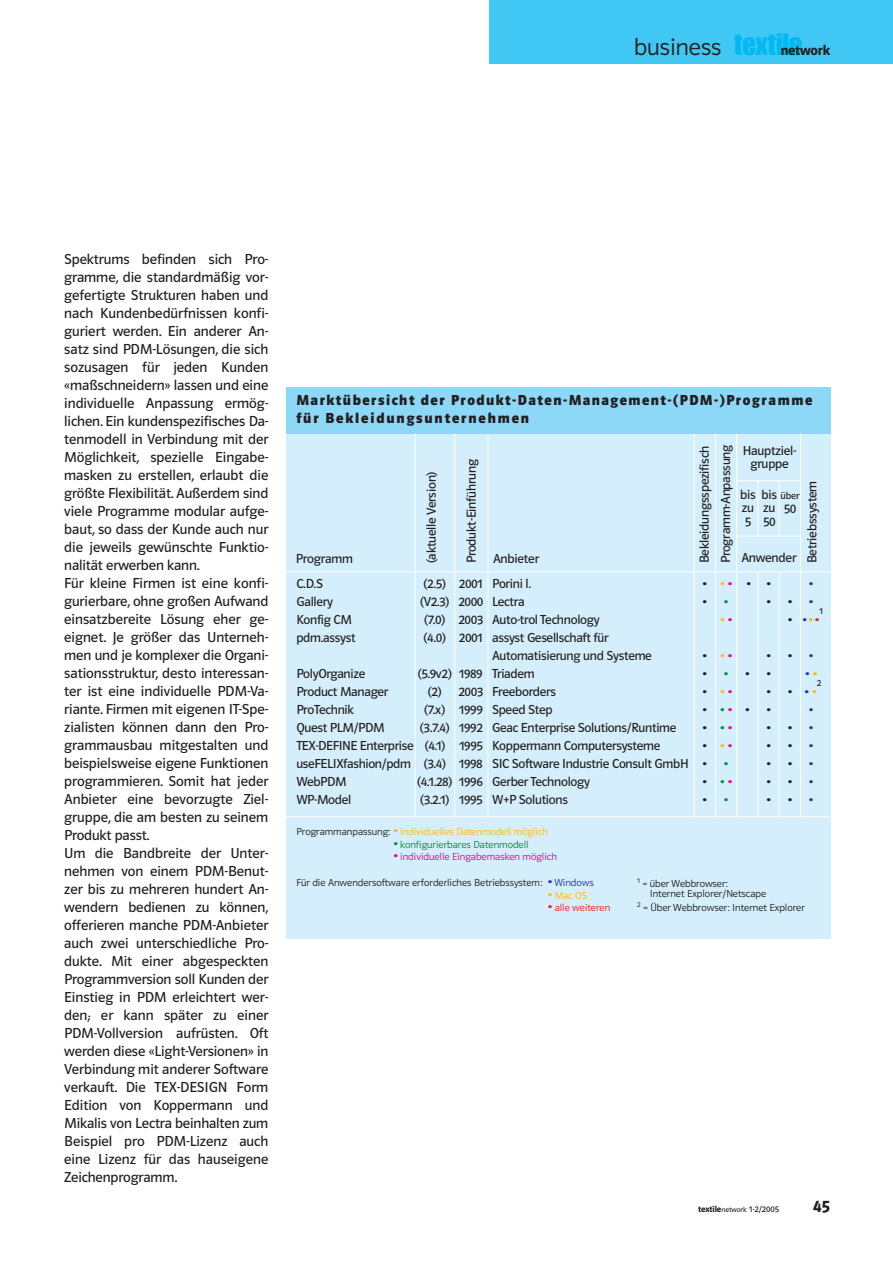
<style>
.page{position:relative;width:893px;height:1262px;background:#fff}
.page>*{position:absolute;margin:0;border:0;box-sizing:border-box;transform-origin:0 0}
.t1{font:24.75px "Polo 22 K Leicht";color:#231f20}
.t2{font:18px "Polo 22 K Hfett";color:#231f20}
.t3{font:15px/18px "Polo 22 K Buch";color:#231f20}
.t4{font:700 15px/18px "Polo 22 K";letter-spacing:.1em;color:#231f20}
.t5{font:13.5px/13.5px "Polo 22 K Buch";letter-spacing:-.02em;color:#231f20}
.t6{font:13.5px "Polo 22 K Buch";color:#293795}
.t7{font:13.5px "Polo 22 K Buch";color:#fcb814}
.t8{font:10.5px/10.5px "Polo 22 K Leicht";letter-spacing:-.005em;color:#231f20}
.t9{font:10.5px "Polo 22 K Leicht";letter-spacing:-.005em;color:#fcb814}
.t10{font:10.5px "Polo 22 K Leicht";color:#ed028c}
.t11{font:10.5px "Polo 22 K Leicht";color:#008c43}
.t12{font:10.5px "Polo 22 K Leicht";letter-spacing:-.005em;color:#ee1e24}
.t13{font:10.5px "Polo 22 K Buch";color:#231f20}
.t14{font:9.45px "Polo 22 K Buch";color:#231f20}
.t15{font:9px "Polo 22 K Buch";color:#231f20}
.s1{font-family:"Impact";font-size:30px;color:#00baf1}
.s2{font-family:"Polo 22 K Hfett";font-size:14.7px}
.s3{color:#fcb814}
.s4{color:#ed028c}
.s5{color:#008c43}
.s6{color:#293795}
.s7{color:#ee1e24}
.s8{color:#231f20}
.s9{font-family:"Polo 22 K Buch";font-size:13.5px}
.s10{font-family:"Polo 22 K Buch";font-size:13.5px;color:#293795}
.s11{font-family:"Polo 22 K Hfett"}
.s12{font-size:7.5px}
</style>
<div class="page">
<div style="left:489px;top:0;width:403px;height:64px;background:#40c7f4"></div>
<div style="left:286px;top:410px;width:544px;height:529px;background:#d4effb"></div>
<div style="left:286px;top:387px;width:544px;height:47px;background:#8dd7f7"></div>
<hr style="left:286px;top:571px;width:544px;height:1px;background:#fff">
<hr style="left:286px;top:816px;width:544px;height:1px;background:#fff">
<hr style="left:415px;top:434px;width:1px;height:382px;background:#fff">
<hr style="left:454px;top:434px;width:1px;height:382px;background:#fff">
<hr style="left:487px;top:434px;width:1px;height:382px;background:#fff">
<hr style="left:715px;top:434px;width:1px;height:382px;background:#fff">
<hr style="left:693px;top:434px;width:1px;height:382px;background:#fff">
<hr style="left:736px;top:434px;width:1px;height:382px;background:#fff">
<hr style="left:757px;top:481px;width:1px;height:55px;background:#fff">
<hr style="left:778px;top:481px;width:1px;height:55px;background:#fff">
<hr style="left:757px;top:572px;width:1px;height:244px;background:#fff">
<hr style="left:778px;top:572px;width:1px;height:244px;background:#fff">
<hr style="left:800px;top:434px;width:1px;height:382px;background:#fff">
<hr style="left:736px;top:480px;width:64px;height:1px;background:#fff">
<hr style="left:736px;top:535px;width:64px;height:1px;background:#fff">
<h1 class="t1" style="left:634px;top:38px;width:198px">business <span class="s1">textile</span><span class="s2">network</span></h1>
<p class="t3" style="left:64px;top:251px;width:206px">Spektrums befinden sich Pro&shy;gramme, die standardmäßig vor&shy;gefertigte Strukturen haben und nach Kundenbedürfnissen konfi&shy;guriert werden. Ein anderer An&shy;satz sind PDM-Lösungen, die sich sozusagen für jeden Kunden «maßschneidern» lassen und eine individuelle Anpassung ermög&shy;lichen. Ein kundenspezifisches Da&shy;tenmodell in Verbindung mit der<br>Möglichkeit, spezielle Eingabe&shy;masken zu erstellen, erlaubt die größte Flexibilität. Außerdem sind viele Programme modular aufge&shy;baut, so dass der Kunde auch nur die jeweils gewünschte Funktio&shy;nalität erwerben kann.<br>Für kleine Firmen ist eine konfi&shy;gurierbare, ohne großen Aufwand einsatzbereite Lösung eher ge&shy;eignet. Je größer das Unterneh&shy;men und je komplexer die Organi&shy;sationsstruktur, desto interessan&shy;ter ist eine individuelle PDM-Va&shy;riante. Firmen mit eigenen IT-Spe&shy;zialisten können dann den Pro&shy;grammausbau mitgestalten und beispielsweise eigene Funktionen programmieren. Somit hat jeder<br>Anbieter eine bevorzugte Ziel&shy;gruppe, die am besten zu seinem<br>Produkt passt.<br>Um die Bandbreite der Unter&shy;nehmen von einem PDM-Benut&shy;zer bis zu mehreren hundert An&shy;wendern bedienen zu können, offerieren manche PDM-Anbieter auch zwei unterschiedliche Pro&shy;dukte. Mit einer abgespeckten<br>Programmversion soll Kunden der<br>Einstieg in PDM erleichtert wer&shy;den; er kann später zu einer<br>PDM-Vollversion aufrüsten. Oft werden diese «Light-Versionen» in<br>Verbindung mit anderer Software verkauft. Die TEX-DESIGN Form<br>Edition von Koppermann und<br>Mikalis von Lectra beinhalten zum<br>Beispiel pro PDM-Lizenz auch eine Lizenz für das hauseigene<br>Zeichenprogramm.</p>
<p class="t4" style="left:296px;top:392px;width:517px">Marktübersicht der Produkt-Daten-Management-(PDM-)Programme für Bekleidungsunternehmen</p>
<p class="t5" style="left:296px;top:553px;width:58px">Programm</p>
<p class="t5" style="left:426px;top:563px;width:93px;rotate:-90deg">(aktuelle Version)</p>
<p class="t5" style="left:465px;top:563px;width:106px;rotate:-90deg">Produkt-Einführung</p>
<p class="t5" style="left:493px;top:553px;width:48px">Anbieter</p>
<p class="t5" style="left:694px;top:563px;width:120px;line-height:21.5px;rotate:-90deg">Bekleidungsspezifisch<br>Programm-Anpassung</p>
<p class="t5" style="left:742px;top:445px;width:55px;text-align:center">Hauptziel&shy;gruppe</p>
<p class="t5" style="left:806px;top:563px;width:84px;rotate:-90deg">Betriebssystem</p>
<p class="t5" style="left:740px;top:488px;width:38px">bis bis zu<br>5</p>
<p class="t13" style="left:780px;top:492px;width:21px">über</p>
<p class="t5" style="left:783px;top:502px;width:14px">50</p>
<p class="t5" style="left:763px;top:502px;width:14px">zu<br>50</p>
<p class="t5" style="left:741px;top:552px;width:57px">Anwender</p>
<p class="t5" style="left:296px;top:578px;width:28px">C.D.S</p>
<p class="t5" style="left:423px;top:578px;width:109px">(2.5) 2001 Porini l.</p>
<p class="t5" style="left:702px;top:578px;width:70px">• <span class="s3">•</span><span class="s4">•</span> • •</p>
<p class="t6" style="left:808px;top:578px;width:7px">•</p>
<p class="t5" style="left:296px;top:596px;width:38px">Gallery</p>
<p class="t5" style="left:420px;top:596px;width:106px">(V2.3) 2000 Lectra</p>
<p class="t5" style="left:702px;top:596px;width:28px">• <span class="s5">•</span></p>
<p class="t5" style="left:766px;top:596px;width:49px">••<span class="s6">•</span></p>
<p class="t5" style="left:296px;top:614px;width:57px">Konfig CM</p>
<p class="t5" style="left:424px;top:614px;width:177px">(7.0) 2003 Auto-trol Technology</p>
<p class="t7" style="left:719px;top:614px;width:14px">•<span class="s4">•</span></p>
<p class="t5" style="left:787px;top:614px;width:34px">• <span class="s6">•</span><span class="s3">•</span><span class="s7">•</span></p>
<p class="t14" style="left:819px;top:607px;width:5px">1</p>
<p class="t5" style="left:296px;top:632px;width:61px">pdm.assyst</p>
<p class="t5" style="left:492px;top:629px;width:161px;line-height:18px;text-indent:-69px">(4.0) 2001 assyst Gesellschaft für<br>Automatisierung und Systeme</p>
<p class="t5" style="left:702px;top:650px;width:32px">• <span class="s3">•</span> <span class="s4">•</span></p>
<p class="t5" style="left:766px;top:650px;width:49px">• • <span class="s6">•</span></p>
<p class="t5" style="left:296px;top:668px;width:70px">PolyOrganize</p>
<p class="t5" style="left:417px;top:668px;width:119px">(5.9v2) 1989 Triadem</p>
<p class="t5" style="left:702px;top:668px;width:70px">•<span class="s5">•</span> ••</p>
<p class="t6" style="left:804px;top:668px;width:14px">• <span class="s3">•</span></p>
<p class="t5" style="left:296px;top:686px;width:93px">Product Manager</p>
<p class="t5" style="left:428px;top:686px;width:130px">(2) 2003 Freeborders</p>
<p class="t5" style="left:702px;top:686px;width:32px">• <span class="s3">•</span><span class="s4">•</span></p>
<p class="t5" style="left:766px;top:686px;width:52px">• • <span class="s6">•</span> <span class="s3">•</span></p>
<p class="t14" style="left:816px;top:679px;width:6px">2</p>
<p class="t5" style="left:296px;top:704px;width:59px">ProTechnik</p>
<p class="t5" style="left:424px;top:704px;width:130px">(7.x) 1999 Speed Step</p>
<p class="t5" style="left:702px;top:704px;width:70px">•<span class="s5">•</span> <span class="s4">•</span>• •</p>
<p class="t6" style="left:808px;top:704px;width:7px">•</p>
<p class="t5" style="left:296px;top:722px;width:90px">Quest PLM/PDM</p>
<p class="t5" style="left:420px;top:722px;width:258px">(3.7.4) 1992 Geac Enterprise Solutions/Runtime</p>
<p class="t5" style="left:702px;top:722px;width:32px">• <span class="s5">•</span> <span class="s4">•</span></p>
<p class="t5" style="left:766px;top:722px;width:49px">••<span class="s6">•</span></p>
<p class="t5" style="left:296px;top:740px;width:365px">TEX-DEFINE Enterprise (4.1) 1995 Koppermann Computersysteme</p>
<p class="t5" style="left:702px;top:740px;width:32px">• <span class="s3">•</span><span class="s4">•</span></p>
<p class="t5" style="left:766px;top:740px;width:49px">••<span class="s6">•</span></p>
<p class="t5" style="left:296px;top:758px;width:434px">useFELIXfashion/pdm (3.4) 1998 SIC Software Industrie Consult GmbH • <span class="s5">•</span></p>
<p class="t5" style="left:766px;top:758px;width:49px">••<span class="s6">•</span></p>
<p class="t5" style="left:296px;top:776px;width:52px">WebPDM</p>
<p class="t5" style="left:417px;top:776px;width:174px">(4.1.28) 1996 Gerber Technology</p>
<p class="t5" style="left:702px;top:776px;width:32px">• <span class="s5">•</span> <span class="s4">•</span></p>
<p class="t5" style="left:766px;top:776px;width:49px">••<span class="s6">•</span></p>
<p class="t5" style="left:296px;top:794px;width:56px">WP-Model</p>
<p class="t5" style="left:420px;top:794px;width:149px">(3.2.1) 1995 W+P Solutions</p>
<p class="t5" style="left:702px;top:794px;width:28px">• <span class="s5">•</span></p>
<p class="t5" style="left:766px;top:794px;width:49px">••<span class="s6">•</span></p>
<p class="t9" style="left:296px;top:827px;width:253px"><span class="s8">Programmanpassung:</span> <span class="s9">•</span> individuelles Datenmodell möglich</p>
<p class="t11" style="left:393px;top:840px;width:137px"><span class="s9">•</span> konfigurierbares Datenmodell</p>
<p class="t10" style="left:393px;top:853px;width:165px"><span class="s9">•</span> individuelle Eingabemasken möglich</p>
<p class="t8" style="left:296px;top:878px;width:299px">Für die Anwendersoftware erforderliches Betriebssystem: <span class="s10">•</span> <span class="s6">Windows</span></p>
<p class="t9" style="left:547px;top:891px;width:41px"><span class="s9">•</span> Mac OS</p>
<p class="t12" style="left:547px;top:904px;width:64px"><span class="s9">•</span> alle weiteren</p>
<p class="t8" style="left:649px;top:879px;width:118px;text-indent:-13px"><sup>1</sup> = über Webbrowser:<br>Internet Explorer/Netscape</p>
<p class="t8" style="left:637px;top:903px;width:169px"><sup>2</sup> = Über Webbrowser: Internet Explorer</p>
<p class="t15" style="left:698px;top:1206px;width:82px"><span class="s11">textile</span><span class="s12">network</span> 1-2/2005</p>
<p class="t2" style="left:813px;top:1199px;width:18px">45</p>
</div>
